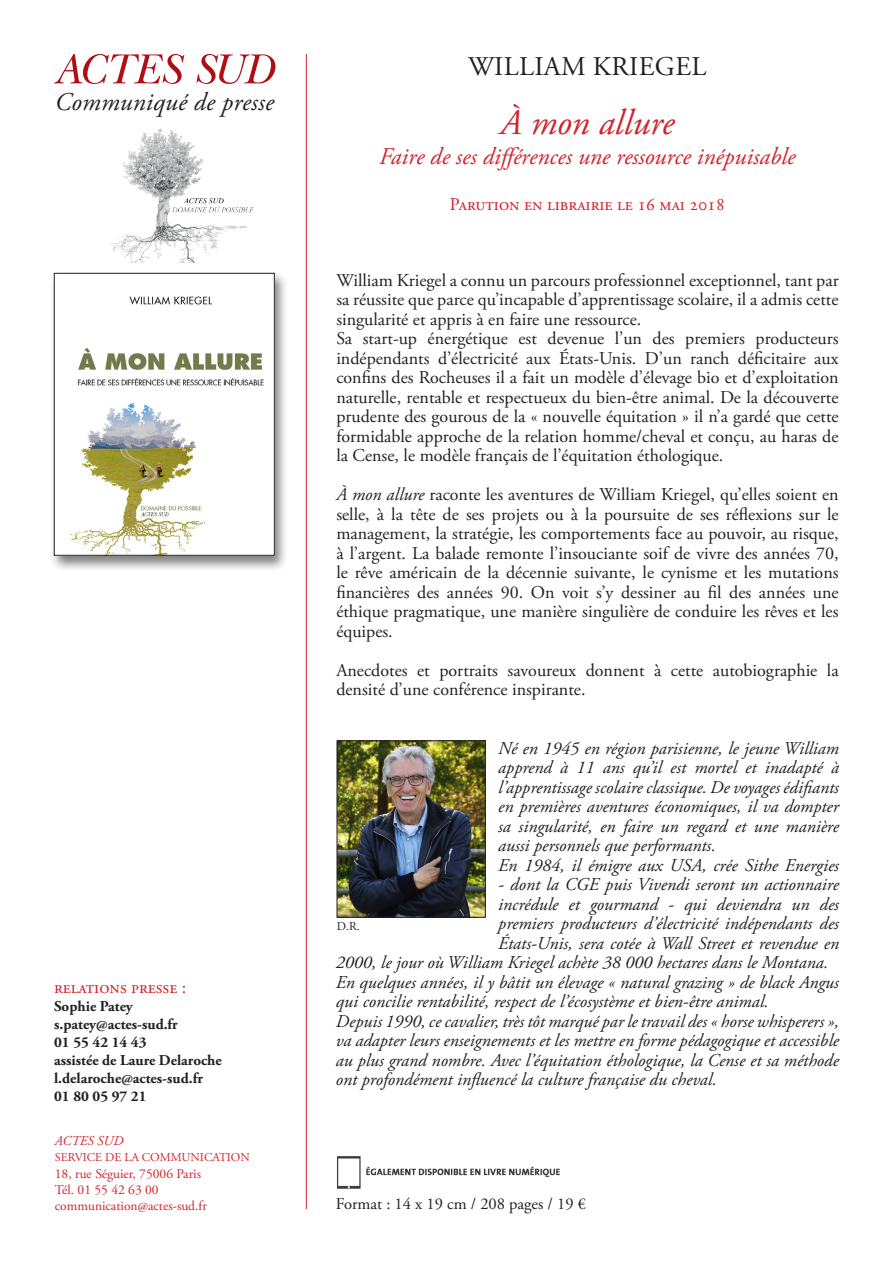
<style>
.page{position:relative;width:893px;height:1263px;background:#fff}
.page>*{position:absolute;margin:0;border:0;box-sizing:border-box;transform-origin:0 0}
.t1{font:italic 36px "Adobe Garamond Pro";color:#d1232a}
.t2{font:27px "Adobe Garamond Pro";letter-spacing:.015em;color:#231f20}
.t3{font:italic 25.5px "Adobe Garamond Pro";letter-spacing:.01em;color:#231f20}
.t4{font:italic 24px "Adobe Garamond Pro";color:#d1232a}
.t5{font:18px/19.5px "Adobe Garamond Pro";color:#231f20}
.t6{font:italic 18px/19.5px "Adobe Garamond Pro";color:#231f20}
.t7{font:18px "Adobe Garamond Pro";color:#d1232a}
.t8{font:16.5px "Adobe Garamond Pro";color:#231f20}
.t9{font:700 15px/18px "Adobe Garamond Pro";color:#231f20}
.t10{font:13.5px/16.2px "Adobe Garamond Pro";color:#d1232a}
.t11{font:italic 13.5px "Adobe Garamond Pro";color:#d1232a}
.t12{font:12px "Adobe Garamond Pro";color:#d1232a}
.t13{font:12px "Adobe Garamond Pro";color:#231f20}
.s1{font-style:italic}
</style>
<div class="page">
<hr style="left:306px;top:54px;width:1px;height:1155px;background:#d1232a">
<svg style="left:54px;top:54px;width:130px;height:30px"></svg>
<svg style="left:197px;top:54px;width:78px;height:30px"></svg>
<img style="left:337px;top:1156px;width:223px;height:33px">
<div style="left:50px;top:271px;width:238px;height:301px;background:#231f20;opacity:.57"></div>
<img style="left:56px;top:275px;width:217px;height:279px">
<div style="left:54px;top:273px;width:221px;height:283px;border:1px solid #231f20"></div>
<img style="left:111px;top:128px;width:143px;height:135px">
<img style="left:339px;top:743px;width:144px;height:172px">
<div style="left:337px;top:741px;width:148px;height:176px;border:1px solid #231f20"></div>
<h3 class="t3" style="left:55px;top:87px;width:220px">Communiqué de presse</h3>
<p class="t7" style="left:54px;top:977px;width:134px">relations presse :</p>
<p class="t9" style="left:54px;top:998px;width:169px">Sophie Patey s.patey@actes-sud.fr<br>01 55 42 14 43<br>assistée de Laure Delaroche l.delaroche@actes-sud.fr<br>01 80 05 97 21</p>
<p class="t11" style="left:55px;top:1133px;width:70px">ACTES SUD</p>
<p class="t12" style="left:55px;top:1150px;width:197px">SERVICE DE LA COMMUNICATION</p>
<p class="t10" style="left:55px;top:1165px;width:154px">18, rue Séguier, 75006 Paris<br>Tél. 01 55 42 63 00 communication@actes-sud.fr</p>
<h2 class="t2" style="left:468px;top:50px;width:240px">WILLIAM KRIEGEL</h2>
<h1 class="t1" style="left:500px;top:101px;width:175px">À mon allure</h1>
<h3 class="t4" style="left:379px;top:142px;width:418px">Faire de ses différences une ressource inépuisable</h3>
<p class="t7" style="left:450px;top:194px;width:277px">Parution en librairie le 16 mai 2018</p>
<p class="t5" style="left:336px;top:271px;width:504px">William Kriegel a connu un parcours professionnel exceptionnel, tant par sa réussite que parce qu’incapable d’apprentissage scolaire, il a admis cette singularité et appris à en faire une ressource.<br>Sa start-up énergétique est devenue l’un des premiers producteurs indépendants d’électricité aux États-Unis. D’un ranch déficitaire aux confins des Rocheuses il a fait un modèle d’élevage bio et d’exploitation naturelle, rentable et respectueux du bien-être animal. De la découverte prudente des gourous de la « nouvelle équitation » il n’a gardé que cette formidable approche de la relation homme/cheval et conçu, au haras de la Cense, le modèle français de l’équitation éthologique.</p>
<p class="t5" style="left:336px;top:485px;width:504px;text-align:justify"><span class="s1">À mon allure</span> raconte les aventures de William Kriegel, qu’elles soient en selle, à la tête de ses projets ou à la poursuite de ses réflexions sur le management, la stratégie, les comportements face au pouvoir, au risque, à l’argent. La balade remonte l’insouciante soif de vivre des années 70, le rêve américain de la décennie suivante, le cynisme et les mutations financières des années 90. On voit s’y dessiner au fil des années une éthique pragmatique, une manière singulière de conduire les rêves et les équipes.</p>
<p class="t5" style="left:336px;top:661px;width:504px">Anecdotes et portraits savoureux donnent à cette autobiographie la densité d’une conférence inspirante.</p>
<p class="t6" style="left:498px;top:739px;width:342px">Né en 1945 en région parisienne, le jeune William apprend à 11 ans qu’il est mortel et inadapté à l’apprentissage scolaire classique. De voyages édifiants en premières aventures économiques, il va dompter sa singularité, en faire un regard et une manière aussi personnels que performants.<br>En 1984, il émigre aux USA, crée Sithe Energies</p>
<p class="t6" style="left:498px;top:875px;width:342px">- dont la CGE puis Vivendi seront un actionnaire</p>
<p class="t6" style="left:498px;top:895px;width:342px">incrédule et gourmand - qui deviendra un des</p>
<p class="t6" style="left:498px;top:914px;width:342px">premiers producteurs d’électricité indépendants des</p>
<p class="t6" style="left:498px;top:934px;width:342px">États-Unis, sera cotée à Wall Street et revendue en</p>
<p class="t6" style="left:336px;top:953px;width:494px">2000, le jour où William Kriegel achète 38 000 hectares dans le Montana.</p>
<p class="t6" style="left:336px;top:973px;width:504px">En quelques années, il y bâtit un élevage « natural grazing » de black Angus</p>
<p class="t6" style="left:336px;top:992px;width:434px">qui concilie rentabilité, respect de l’écosystème et bien-être animal.</p>
<p class="t6" style="left:336px;top:1012px;width:505px">Depuis 1990, ce cavalier, très tôt marqué par le travail des « horse whisperers »,</p>
<p class="t6" style="left:336px;top:1031px;width:505px">va adapter leurs enseignements et les mettre en forme pédagogique et accessible</p>
<p class="t6" style="left:336px;top:1051px;width:505px">au plus grand nombre. Avec l’équitation éthologique, la Cense et sa méthode</p>
<p class="t6" style="left:336px;top:1070px;width:382px">ont profondément influencé la culture française du cheval.</p>
<p class="t13" style="left:337px;top:919px;width:25px">D.R.</p>
<p class="t8" style="left:336px;top:1193px;width:252px">Format : 14 x 19 cm / 208 pages / 19 €</p>
</div>
